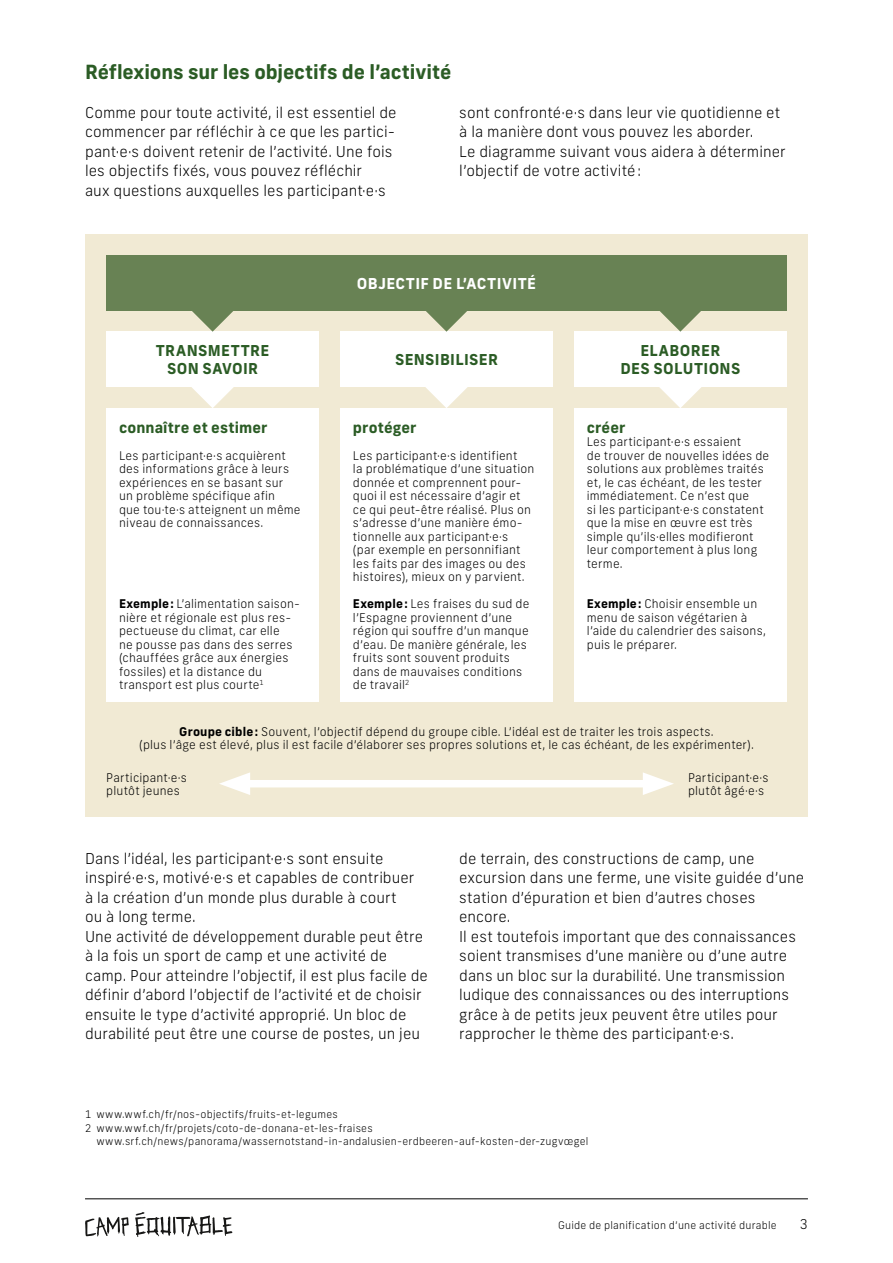
<style>
.page{position:relative;width:893px;height:1263px;background:#fff}
.page>*{position:absolute;margin:0;border:0;box-sizing:border-box;transform-origin:0 0}
.t1{font:700 19.5px "New Frank";letter-spacing:-.005em;color:#2b5c25}
.t2{font:300 15px/19.5px "New Frank";letter-spacing:.005em;color:#000}
.t3{font:700 15px/18px "New Frank";letter-spacing:.02em;color:#2b5c25;text-align:center}
.t4{font:700 15px "New Frank";letter-spacing:.03em;color:#fff}
.t5{font:300 13.5px "New Frank";color:#000}
.t6{font:300 12px/13.5px "New Frank";letter-spacing:.015em;color:#000}
.t7{font:300 10.5px "New Frank";letter-spacing:.025em;color:#000}
.s1{font-weight:700}
</style>
<div class="page">
<svg style="left:85px;top:1217px;width:44px;height:19px"></svg>
<svg style="left:135px;top:1212px;width:97px;height:25px"></svg>
<hr style="left:85px;top:1198px;width:723px;height:1px;background:#000">
<div style="left:85px;top:234px;width:723px;height:582px;background:#f1ead4"></div>
<div style="left:106px;top:408px;width:213px;height:294px;background:#fff"></div>
<div style="left:340px;top:408px;width:213px;height:294px;background:#fff"></div>
<div style="left:574px;top:408px;width:213px;height:294px;background:#fff"></div>
<div style="left:340px;top:332px;width:213px;height:55px;background:#fff"></div>
<div style="left:574px;top:332px;width:213px;height:55px;background:#fff"></div>
<div style="left:106px;top:255px;width:681px;height:55px;background:#688254"></div>
<div style="left:106px;top:332px;width:213px;height:55px;background:#fff"></div>
<svg style="left:659px;top:310px;width:43px;height:22px"></svg>
<svg style="left:659px;top:387px;width:42px;height:21px"></svg>
<svg style="left:425px;top:310px;width:43px;height:22px"></svg>
<svg style="left:425px;top:387px;width:43px;height:21px"></svg>
<svg style="left:191px;top:310px;width:43px;height:22px"></svg>
<svg style="left:192px;top:387px;width:42px;height:21px"></svg>
<div style="left:237px;top:780px;width:419px;height:7px;background:#fff"></div>
<svg style="left:219px;top:772px;width:31px;height:23px"></svg>
<svg style="left:643px;top:772px;width:31px;height:23px"></svg>
<h1 class="t1" style="left:85px;top:59px;width:368px">Réflexions sur les objectifs de l’activité</h1>
<p class="t2" style="left:85px;top:103px;width:313px">Comme pour toute activité, il est essentiel de commencer par réfléchir à ce que les partici&shy;pant·e·s doivent retenir de l’activité. Une fois les objectifs fixés, vous pouvez réfléchir<br>aux questions auxquelles les participant·e·s</p>
<p class="t2" style="left:459px;top:103px;width:328px">sont confronté·e·s dans leur vie quotidienne et à la manière dont vous pouvez les aborder.<br>Le diagramme suivant vous aidera à déterminer l’objectif de votre activité:</p>
<p class="t3" style="left:156px;top:341px;width:115px">TRANSMETTRE<br>SON SAVOIR</p>
<p class="t3" style="left:119px;top:418px;width:150px">connaître et estimer</p>
<p class="t6" style="left:119px;top:449px;width:183px">Les participant·e·s acquièrent des informations grâce à leurs expériences en se basant sur<br>un problème spécifique afin<br>que tou·te·s atteignent un même niveau de connaissances.</p>
<p class="t6" style="left:119px;top:597px;width:183px"><span class="s1">Exemple:</span> L’alimentation saison&shy;nière et régionale est plus res&shy;pectueuse du climat, car elle<br>ne pousse pas dans des serres (chauffées grâce aux énergies fossiles) et la distance du transport est plus courte<sup>1</sup></p>
<p class="t4" style="left:357px;top:273px;width:181px">OBJECTIF DE L’ACTIVITÉ</p>
<p class="t3" style="left:395px;top:350px;width:104px">SENSIBILISER</p>
<p class="t3" style="left:620px;top:341px;width:121px">ELABORER<br>DES SOLUTIONS</p>
<p class="t3" style="left:353px;top:418px;width:65px">protéger</p>
<p class="t6" style="left:353px;top:449px;width:183px">Les participant·e·s identifient<br>la problématique d’une situation donnée et comprennent pour&shy;quoi il est nécessaire d’agir et ce qui peut-être réalisé. Plus on s’adresse d’une manière émo&shy;tionnelle aux participant·e·s<br>(par exemple en personnifiant les faits par des images ou des histoires), mieux on y parvient.</p>
<p class="t6" style="left:353px;top:597px;width:178px"><span class="s1">Exemple:</span> Les fraises du sud de l’Espagne proviennent d’une région qui souffre d’un manque d’eau. De manière générale, les fruits sont souvent produits dans de mauvaises conditions de travail<sup>2</sup></p>
<p class="t3" style="left:587px;top:418px;width:40px">créer</p>
<p class="t6" style="left:587px;top:435px;width:184px">Les participant·e·s essaient<br>de trouver de nouvelles idées de solutions aux problèmes traités et, le cas échéant, de les tester immédiatement. Ce n’est que<br>si les participant·e·s constatent que la mise en œuvre est très simple qu’ils·elles modifieront leur comportement à plus long terme.</p>
<p class="t6" style="left:587px;top:597px;width:181px"><span class="s1">Exemple:</span> Choisir ensemble un menu de saison végétarien à l’aide du calendrier des saisons, puis le préparer.</p>
<p class="t6" style="left:139px;top:725px;width:616px;text-align:center"><span class="s1">Groupe cible:</span> Souvent, l’objectif dépend du groupe cible. L’idéal est de traiter les trois aspects.<br>(plus l’âge est élevé, plus il est facile d’élaborer ses propres solutions et, le cas échéant, de les expérimenter).</p>
<p class="t6" style="left:106px;top:771px;width:82px">Participant·e·s plutôt jeunes</p>
<p class="t6" style="left:688px;top:771px;width:82px">Participant·e·s plutôt âgé·e·s</p>
<p class="t2" style="left:85px;top:848px;width:344px">Dans l’idéal, les participant·e·s sont ensuite inspiré·e·s, motivé·e·s et capables de contribuer<br>à la création d’un monde plus durable à court<br>ou à long terme.<br>Une activité de développement durable peut être à la fois un sport de camp et une activité de camp. Pour atteindre l’objectif, il est plus facile de définir d’abord l’objectif de l’activité et de choisir ensuite le type d’activité approprié. Un bloc de durabilité peut être une course de postes, un jeu</p>
<p class="t2" style="left:459px;top:848px;width:346px">de terrain, des constructions de camp, une excursion dans une ferme, une visite guidée d’une station d’épuration et bien d’autres choses encore.<br>Il est toutefois important que des connaissances soient transmises d’une manière ou d’une autre dans un bloc sur la durabilité. Une transmission ludique des connaissances ou des interruptions grâce à de petits jeux peuvent être utiles pour rapprocher le thème des participant·e·s.</p>
<p class="t7" style="left:85px;top:1108px;width:254px">1 www.wwf.ch/fr/nos-objectifs/fruits-et-legumes</p>
<p class="t7" style="left:85px;top:1122px;width:289px">2 www.wwf.ch/fr/projets/coto-de-donana-et-les-fraises</p>
<p class="t7" style="left:96px;top:1135px;width:494px">www.srf.ch/news/panorama/wassernotstand-in-andalusien-erdbeeren-auf-kosten-der-zugvœgel</p>
<p class="t7" style="left:558px;top:1219px;width:220px">Guide de planification d’une activité durable</p>
<p class="t5" style="left:800px;top:1216px;width:9px">3</p>
</div>
